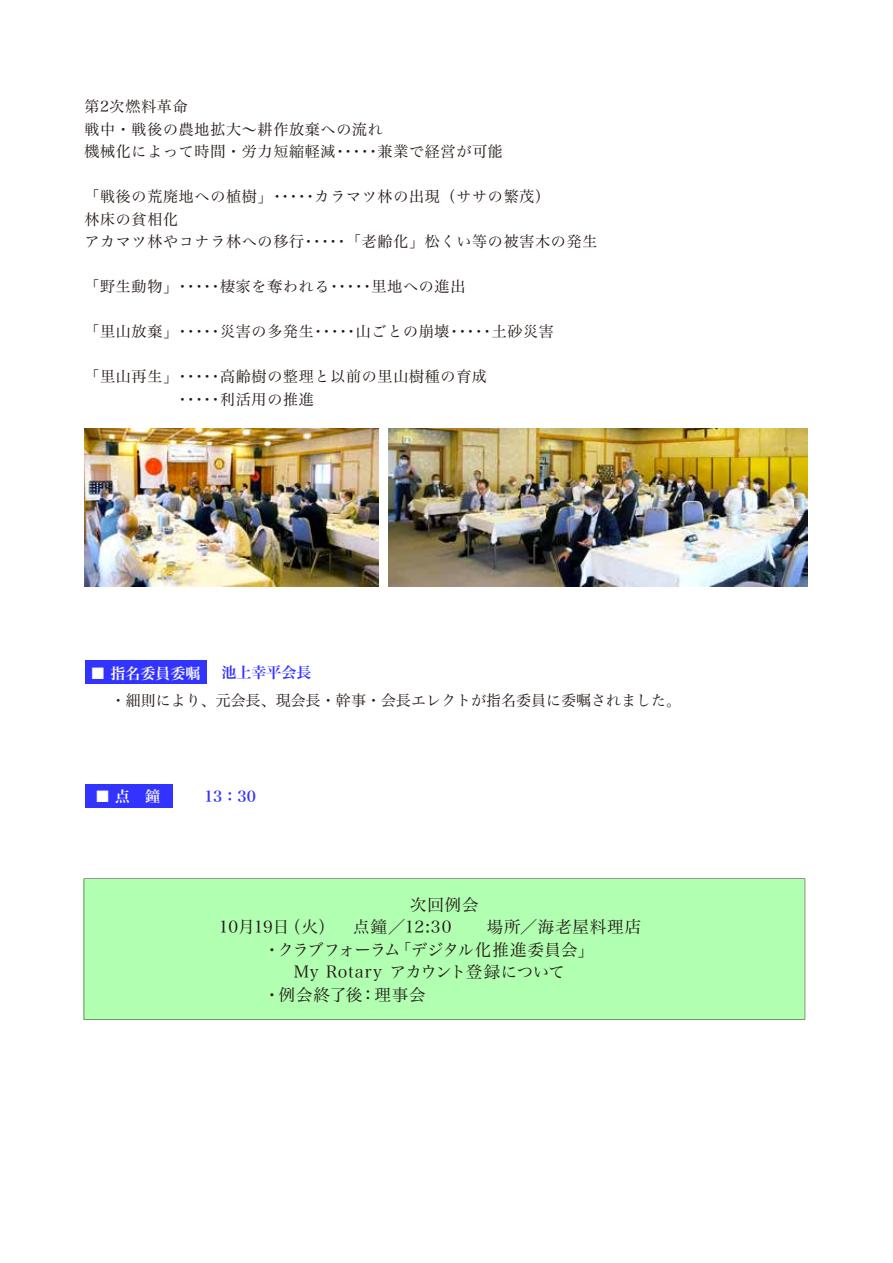
<style>
.page{position:relative;width:893px;height:1263px;background:#fff}
.page>*{position:absolute;margin:0;border:0;box-sizing:border-box;transform-origin:0 0}
.t1{font:16.5px "Hira Min Pro W3";letter-spacing:.02em;color:#231815}
.t2{font:16.5px "Hira Min Pro W3";letter-spacing:-.015em;color:#231815}
.t3{font:16.5px "Hira Min Pro W3";color:#231815}
.t4{font:16.5px "Hira Min Pro W3";letter-spacing:.045em;color:#231815}
.t5{font:15px/22.5px "Hira Min Pro W3";letter-spacing:.05em;color:#231815}
.t6{font:15px "Hira Min Pro W3";color:#231815}
.t7{font:15px "Hira Min Pro W6";color:#fff}
.t8{font:15px "Hira Min Pro W6";color:#33f}
</style>
<div class="page">
<div style="left:84px;top:878px;width:721px;height:141px;background:#b1ffb1"></div>
<div style="left:85px;top:784px;width:87px;height:23px;background:#33f"></div>
<div style="left:85px;top:661px;width:122px;height:23px;background:#33f"></div>
<img style="left:84px;top:428px;width:295px;height:159px">
<img style="left:388px;top:428px;width:419px;height:159px">
<p class="t5" style="left:84px;top:94px;width:420px">第2次燃料革命<br>戦中・戦後の農地拡大～耕作放棄への流れ<br>機械化によって時間・労力短縮軽減･････兼業で経営が可能</p>
<p class="t5" style="left:84px;top:184px;width:514px">「戦後の荒廃地への植樹」･････カラマツ林の出現（ササの繁茂）<br>林床の貧相化<br>アカマツ林やコナラ林への移行･････「老齢化」松くい等の被害木の発生</p>
<p class="t5" style="left:84px;top:274px;width:382px">「野生動物」･････棲家を奪われる･････里地への進出</p>
<p class="t5" style="left:84px;top:319px;width:471px">「里山放棄」･････災害の多発生･････山ごとの崩壊･････土砂災害</p>
<p class="t5" style="left:179px;top:364px;width:310px;text-indent:-94px">「里山再生」･････高齢樹の整理と以前の里山樹種の育成･････利活用の推進</p>
<p class="t7" style="left:91px;top:660px;width:111px">■ 指名委員委嘱</p>
<p class="t8" style="left:221px;top:659px;width:91px">池上幸平会長</p>
<p class="t6" style="left:111px;top:688px;width:571px">・細則により、元会長、現会長・幹事・会長エレクトが指名委員に委嘱されました。</p>
<p class="t7" style="left:95px;top:783px;width:66px">■ 点　鐘</p>
<p class="t8" style="left:204px;top:783px;width:53px">13：30</p>
<p class="t1" style="left:410px;top:890px;width:70px">次回例会</p>
<p class="t1" style="left:219px;top:913px;width:459px">10月19日（火）　点鐘／12:30　　場所／海老屋料理店　　</p>
<p class="t2" style="left:264px;top:935px;width:331px">・クラブフォーラム「デジタル化推進委員会」</p>
<p class="t3" style="left:294px;top:958px;width:273px">My Rotary アカウント登録について</p>
<p class="t4" style="left:264px;top:980px;width:163px">・例会終了後：理事会</p>
</div>
